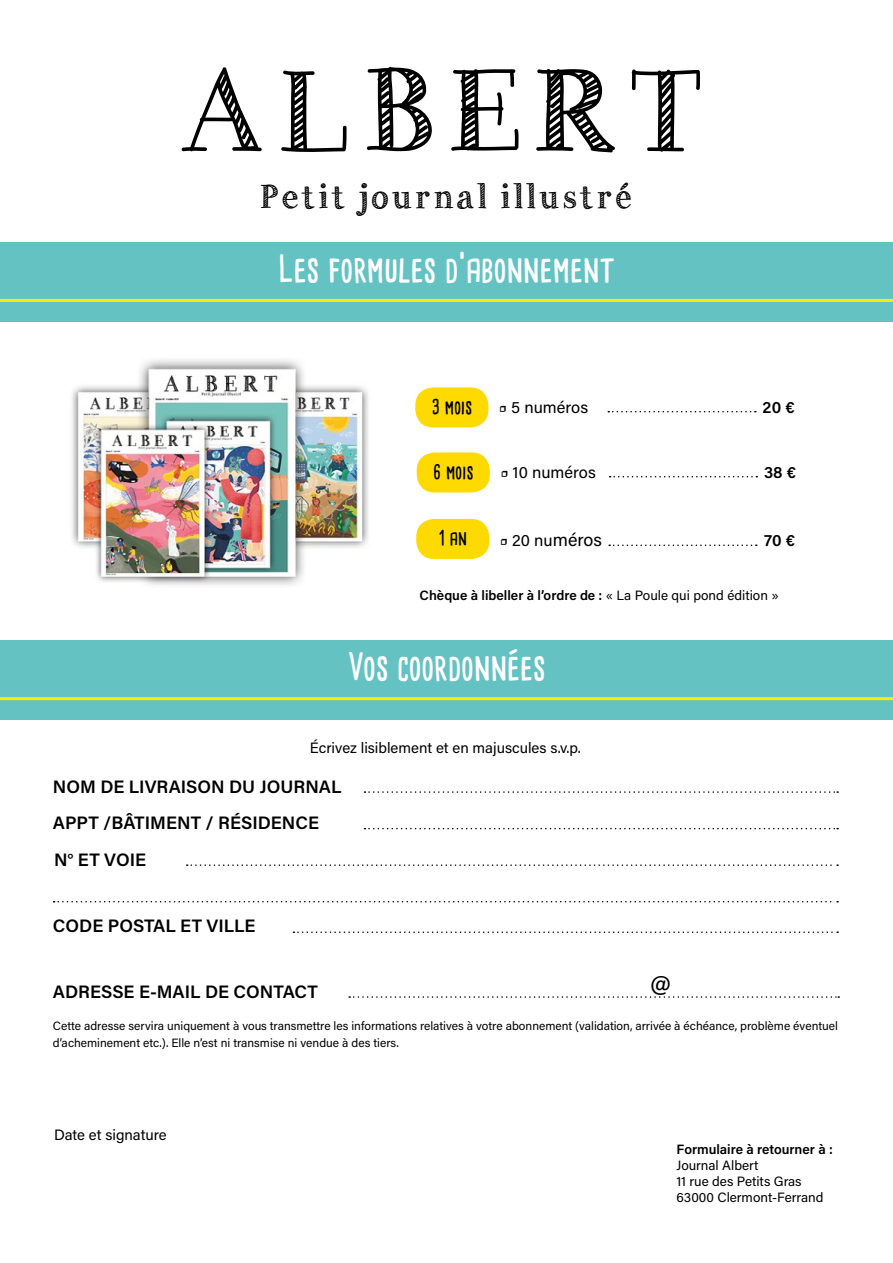
<style>
.page{position:relative;width:893px;height:1263px;background:#fff}
.page>*{position:absolute;margin:0;border:0;box-sizing:border-box;transform-origin:0 0}
.t1{font:120px "Handy George";color:#000}
.t2{font:700 36px "Cardenio Modern";color:#fff}
.t3{font:34.5px "Handy George";color:#000}
.t4{font:22.5px "Acumin Pro";color:#000}
.t5{font:700 19.5px "Cardenio Modern";color:#000}
.t6{font:600 18px/36.6px "Acumin Pro";color:#000}
.t7{font:16.5px "Acumin Pro";color:#000}
.t8{font:600 16.5px "Acumin Pro";color:#000}
.t9{font:15px "Acumin Pro";color:#000}
.t10{font:600 13.5px "Acumin Pro";color:#000}
.t11{font:13.5px/16.2px "Acumin Pro";color:#000}
.t12{font:12px/16.5px "Acumin Pro";color:#000}
.s1{font-size:18px}
.s2{font-weight:400}
</style>
<div class="page">
<div style="left:0;top:242px;width:893px;height:80px;background:#64c2c2"></div>
<img style="left:72px;top:359px;width:296px;height:226px">
<hr style="left:0;top:299px;width:893px;height:3px;background:#ffed00">
<div style="left:417px;top:452px;width:73px;height:40px;background:#ffda00;border-radius:18px"></div>
<div style="left:416px;top:519px;width:73px;height:40px;background:#ffda00;border-radius:18px"></div>
<svg style="left:610px;top:476px;width:147px;height:1px"></svg>
<svg style="left:609px;top:544px;width:148px;height:2px"></svg>
<div style="left:415px;top:387px;width:73px;height:40px;background:#ffda00;border-radius:18px"></div>
<svg style="left:608px;top:411px;width:148px;height:1px"></svg>
<svg style="left:364px;top:791px;width:474px;height:2px"></svg>
<svg style="left:293px;top:931px;width:545px;height:2px"></svg>
<svg style="left:349px;top:996px;width:490px;height:2px"></svg>
<div style="left:0;top:641px;width:893px;height:79px;background:#64c2c2"></div>
<hr style="left:0;top:697px;width:893px;height:3px;background:#ffed00">
<svg style="left:364px;top:828px;width:474px;height:1px"></svg>
<svg style="left:187px;top:864px;width:651px;height:2px"></svg>
<svg style="left:54px;top:901px;width:784px;height:1px"></svg>
<h1 class="t1" style="left:182px;top:43px;width:531px">ALBERT</h1>
<h3 class="t3" style="left:259px;top:177px;width:377px">Petit journal illustré</h3>
<h2 class="t2" style="left:278px;top:244px;width:338px">Les formules d’abonnement</h2>
<h3 class="t5" style="left:432px;top:393px;width:42px">3 mois</h3>
<h3 class="t7" style="left:499px;top:396px;width:90px">❒ 5 numéros</h3>
<h3 class="t8" style="left:763px;top:396px;width:34px">20 €</h3>
<h3 class="t5" style="left:433px;top:458px;width:42px">6 mois</h3>
<h3 class="t5" style="left:439px;top:525px;width:30px">1 an</h3>
<h3 class="t7" style="left:501px;top:461px;width:97px">❒ 10 numéros</h3>
<h3 class="t7" style="left:500px;top:529px;width:103px">❒ 20 nu<span class="s1">méros</span></h3>
<h3 class="t8" style="left:764px;top:461px;width:33px">38 €</h3>
<h3 class="t8" style="left:764px;top:529px;width:33px">70 €</h3>
<p class="t10" style="left:420px;top:586px;width:361px">Chèque à libeller à l’ordre de : <span class="s2">« La Poule qui pond édition »</span></p>
<h2 class="t2" style="left:348px;top:642px;width:199px">Vos coordonnées</h2>
<p class="t9" style="left:310px;top:737px;width:272px">Écrivez lisiblement et en majuscules s.v.p.</p>
<h3 class="t6" style="left:53px;top:767px;width:290px">NOM DE LIVRAISON DU JOURNAL</h3>
<h3 class="t6" style="left:53px;top:804px;width:268px">APPT /BÂTIMENT / RÉSIDENCE<br>N° ET VOIE</h3>
<h3 class="t6" style="left:53px;top:907px;width:204px">CODE POSTAL ET VILLE</h3>
<h3 class="t6" style="left:53px;top:973px;width:266px">ADRESSE E-MAIL DE CONTACT</h3>
<h3 class="t4" style="left:650px;top:967px;width:23px">@</h3>
<p class="t12" style="left:53px;top:1017px;width:786px">Cette adresse servira uniquement à vous transmettre les informations relatives à votre abonnement (validation, arrivée à échéance, problème éventuel d’acheminement etc.). Elle n’est ni transmise ni vendue à des tiers.</p>
<p class="t9" style="left:54px;top:1124px;width:114px">Date et signature</p>
<p class="t10" style="left:676px;top:1140px;width:158px">Formulaire à retourner à :</p>
<p class="t11" style="left:676px;top:1157px;width:148px">Journal Albert<br>11 rue des Petits Gras<br>63000 Clermont-Ferrand</p>
</div>
